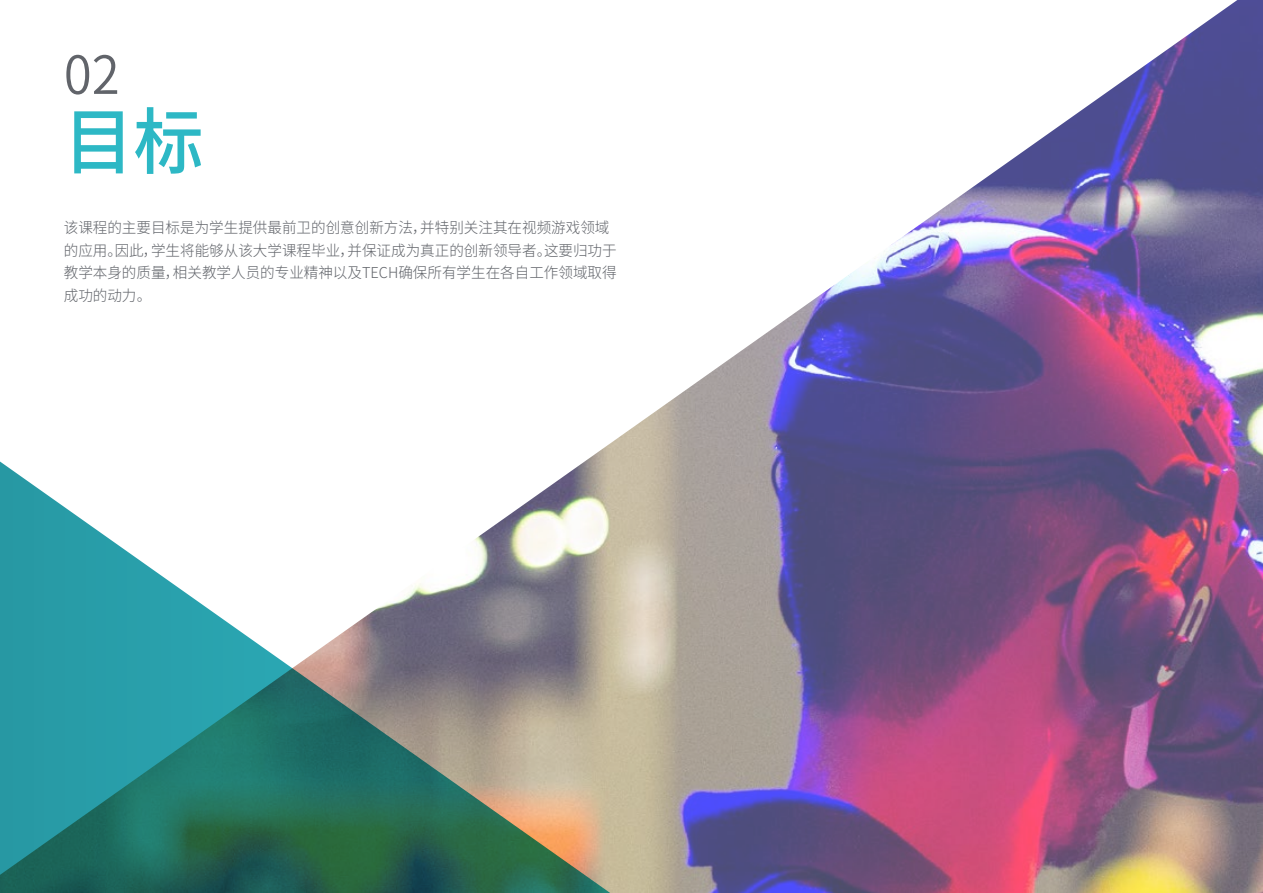
<style>
.page{position:relative;width:1263px;height:893px;background:#fff}
.page>*{position:absolute;margin:0;border:0;box-sizing:border-box;transform-origin:0 0}
.t1{font:500 72px "Source Han Sans CN";color:#2db8c5}
.t2{font:52.5px "Source Han Sans CN";color:#61646a}
.t3{font:300 15px/22.5px "Source Han Sans CN";color:#61646a}
</style>
<div class="page">
<img style="left:607px;top:0;width:656px;height:893px">
<svg style="left:0;top:446px;width:640px;height:447px"></svg>
<h2 class="t2" style="left:64px;top:45px;width:57px">02</h2>
<h1 class="t1" style="left:64px;top:101px;width:141px">目标</h1>
<p class="t3" style="left:64px;top:217px;width:554px">该课程的主要目标是为学生提供最前卫的创意创新方法，并特别关注其在视频游戏领域的应用。因此，学生将能够从该大学课程毕业，并保证成为真正的创新领导者。这要归功于教学本身的质量，相关教学人员的专业精神以及TECH确保所有学生在各自工作领域取得成功的动力。</p>
</div>
